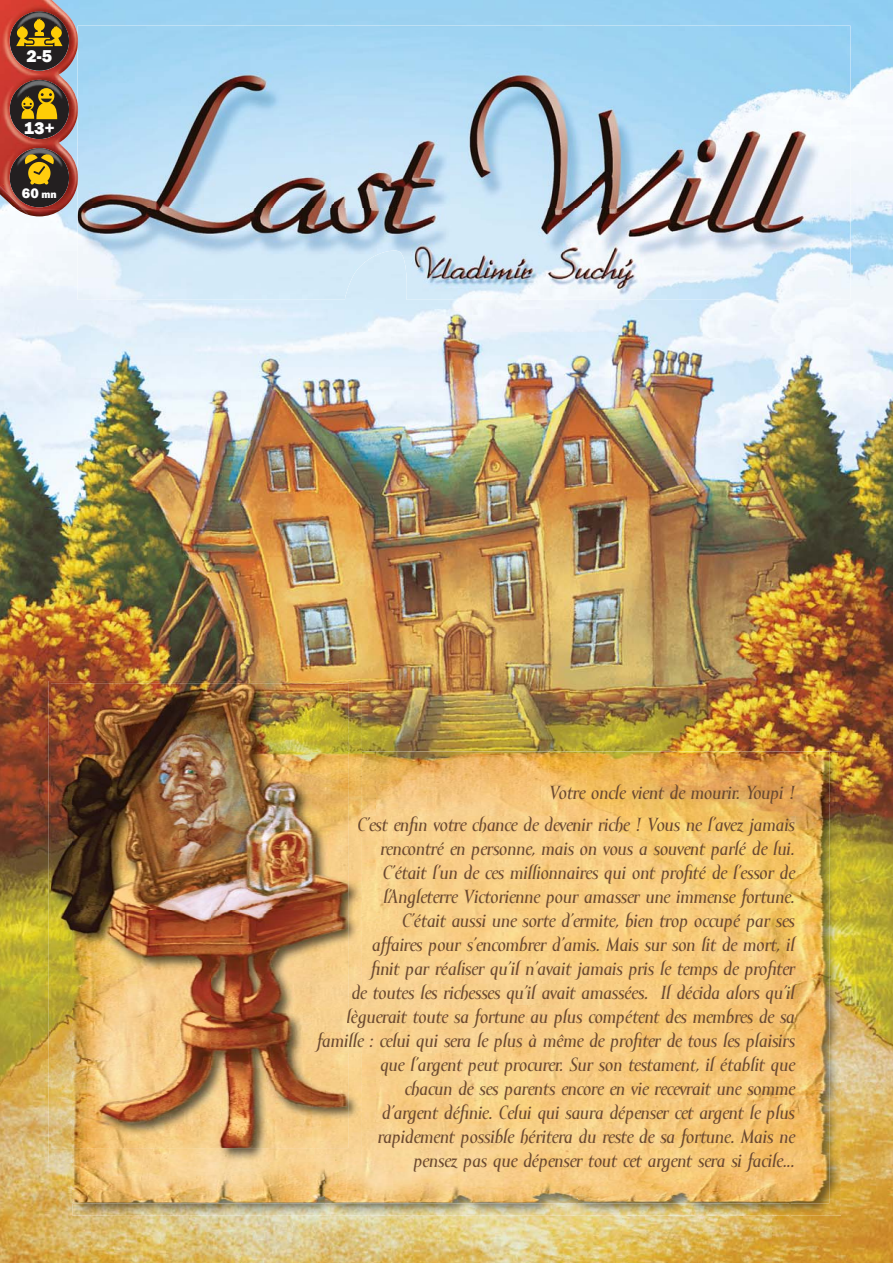
<style>
.page{position:relative;width:893px;height:1263px;background:#fff}
.page>*{position:absolute;margin:0;border:0;box-sizing:border-box;transform-origin:0 0}
.t1{font:italic 500 19.5px/24px "Mramor";color:#6b4930;text-align:right}
.t2{font:800 17.7px "Franklin Gothic";color:#fff}
.t3{font:800 14.4px "Franklin Gothic";color:#fff}
.s1{font-size:10.65px}
.s2{color:#6a4930}
</style>
<div class="page">
<img style="left:0;top:0;width:893px;height:1263px">
<img style="left:362px;top:751px;width:479px;height:52px">
<img style="left:790px;top:803px;width:51px;height:413px">
<img style="left:73px;top:1203px;width:717px;height:13px">
<img style="left:72px;top:1162px;width:253px;height:41px">
<img style="left:678px;top:752px;width:151px;height:369px">
<img style="left:325px;top:1121px;width:504px;height:82px">
<img style="left:375px;top:752px;width:303px;height:232px">
<img style="left:375px;top:1004px;width:303px;height:117px">
<img style="left:362px;top:752px;width:13px;height:369px">
<img style="left:362px;top:816px;width:433px;height:20px">
<img style="left:362px;top:984px;width:435px;height:20px">
<img style="left:362px;top:1008px;width:433px;height:20px">
<img style="left:362px;top:1032px;width:433px;height:20px">
<img style="left:78px;top:26px;width:772px;height:274px">
<svg style="left:18px;top:210px;width:5px;height:5px"></svg>
<img style="left:23px;top:210px;width:38px;height:6px">
<img style="left:0;top:0;width:78px;height:210px">
<img style="left:78px;top:35px;width:1px;height:149px">
<img style="left:11px;top:50px;width:7px;height:12px">
<img style="left:11px;top:119px;width:8px;height:12px">
<img style="left:10px;top:80px;width:12px;height:36px">
<img style="left:11px;top:187px;width:8px;height:12px">
<img style="left:10px;top:149px;width:14px;height:36px">
<img style="left:10px;top:148px;width:59px;height:59px;border-radius:50%">
<svg style="left:24px;top:148px;width:37px;height:37px"></svg>
<img style="left:10px;top:80px;width:59px;height:59px;border-radius:50%">
<svg style="left:22px;top:80px;width:39px;height:39px;background:#8e7220"></svg>
<img style="left:10px;top:11px;width:59px;height:60px;border-radius:50%">
<svg style="left:10px;top:12px;width:52px;height:34px;background:#896622"></svg>
<img style="left:49px;top:681px;width:313px;height:53px">
<img style="left:49px;top:734px;width:23px;height:428px">
<img style="left:348px;top:734px;width:14px;height:17px">
<svg style="left:348px;top:751px;width:14px;height:1px"></svg>
<svg style="left:72px;top:1148px;width:1px;height:14px"></svg>
<img style="left:314px;top:752px;width:48px;height:410px">
<img style="left:73px;top:1148px;width:241px;height:14px">
<img style="left:51px;top:683px;width:297px;height:103px">
<img style="left:51px;top:786px;width:21px;height:362px">
<img style="left:72px;top:751px;width:276px;height:397px">
<svg style="left:347px;top:1008px;width:1px;height:20px"></svg>
<p class="t2" style="left:27px;top:45px;width:27px">2-5</p>
<p class="t2" style="left:24px;top:118px;width:33px">13+</p>
<p class="t3" style="left:22px;top:185px;width:36px">60 <span class="s1">mn</span></p>
<p class="t1" style="left:549px;top:783px;width:247px">Votre oncle vient de mourir. Youpi !</p>
<p class="t1" style="left:317px;top:815px;width:479px"><span class="s2">C</span>’est enfin votre chance de devenir riche ! Vous ne l’avez jamais rencontré en personne, mais on vous a souvent parlé de lui.<br>C’était l’un de ces millionnaires qui ont profité de l’essor de l’Angleterre Victorienne pour amasser une immense fortune.<br>C’était aussi une sorte d’ermite, bien trop occupé par ses<br>affaires pour s’encombrer d’amis. Mais sur son lit de mort, il<br>finit par réaliser qu’il n’avait jamais pris le temps de profiter<br><span class="s2">de</span> toutes les richesses qu’il avait amassées. Il décida alors qu’il <span class="s2">lèg</span>uerait toute sa fortune au plus compétent des membres de sa <span class="s2">famille</span> : celui qui sera le plus à même de profiter de tous les plaisirs que l’argent peut procurer. Sur son testament, il établit que<br>chacun de ses parents encore en vie recevrait une somme<br>d’argent définie. Celui qui saura dépenser cet argent le plus rapidement possible héritera du reste de sa fortune. Mais ne<br>pensez pas que dépenser tout cet argent sera si facile...</p>
</div>
